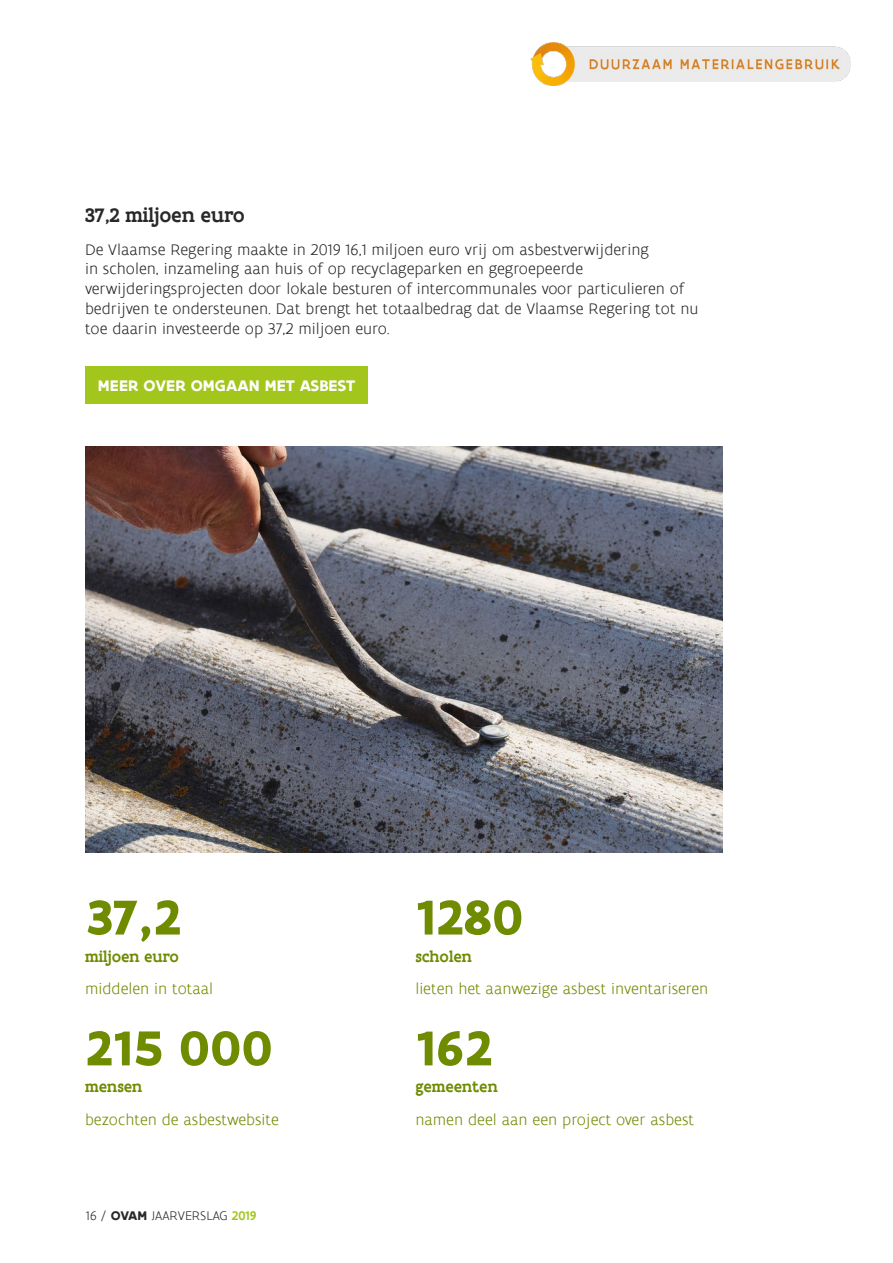
<style>
.page{position:relative;width:893px;height:1263px;background:#fff}
.page>*{position:absolute;margin:0;border:0;box-sizing:border-box;transform-origin:0 0}
.t1{font:700 52.5px "Flanders Art Sans";color:#6f8b00}
.t2{font:500 21px "Flanders Art Serif";color:#282828}
.t3{font:300 16.5px/19.8px "Flanders Art Sans";color:#282828}
.t4{font:300 16.5px "Flanders Art Sans";color:#6f8b00}
.t5{font:500 16.5px "Flanders Art Serif";color:#6f8b00}
.t6{font:700 16.5px "Flanders Art Sans";letter-spacing:.005em;color:#fff}
.t7{font:300 13.5px "Flanders Art Sans";color:#282828}
.s1{font-weight:700}
.s2{font-weight:500;color:#a2c61c}
</style>
<div class="page">
<img style="left:530px;top:43px;width:320px;height:42px">
<img style="left:85px;top:446px;width:638px;height:407px">
<div style="left:85px;top:366px;width:283px;height:38px;background:#a2c61c"></div>
<p class="t2" style="left:85px;top:202px;width:161px">37,2 miljoen euro</p>
<p class="t3" style="left:85px;top:240px;width:615px">De Vlaamse Regering maakte in 2019 16,1 miljoen euro vrij om asbestverwijdering<br>in scholen, inzameling aan huis of op recyclageparken en gegroepeerde verwijderingsprojecten door lokale besturen of intercommunales voor particulieren of bedrijven te ondersteunen. Dat brengt het totaalbedrag dat de Vlaamse Regering tot nu toe daarin investeerde op 37,2 miljoen euro.</p>
<p class="t6" style="left:98px;top:375px;width:259px">MEER OVER OMGAAN MET ASBEST</p>
<h1 class="t1" style="left:85px;top:884px;width:97px">37,2</h1>
<p class="t5" style="left:85px;top:945px;width:95px">miljoen euro</p>
<p class="t4" style="left:85px;top:979px;width:130px">middelen in totaal</p>
<h1 class="t1" style="left:85px;top:1015px;width:189px">215 000</h1>
<p class="t5" style="left:85px;top:1076px;width:59px">mensen</p>
<p class="t4" style="left:85px;top:1110px;width:195px">bezochten de asbestwebsite</p>
<p class="t7" style="left:86px;top:1208px;width:172px">16 / <span class="s1">OVAM</span> JAARVERSLAG <span class="s2">2019</span></p>
<h1 class="t1" style="left:415px;top:884px;width:110px">1280</h1>
<p class="t5" style="left:415px;top:945px;width:58px">scholen</p>
<p class="t4" style="left:415px;top:979px;width:295px">lieten het aanwezige asbest inventariseren</p>
<h1 class="t1" style="left:415px;top:1015px;width:78px">162</h1>
<p class="t5" style="left:415px;top:1076px;width:84px">gemeenten</p>
<p class="t4" style="left:415px;top:1110px;width:280px">namen deel aan een project over asbest</p>
</div>
